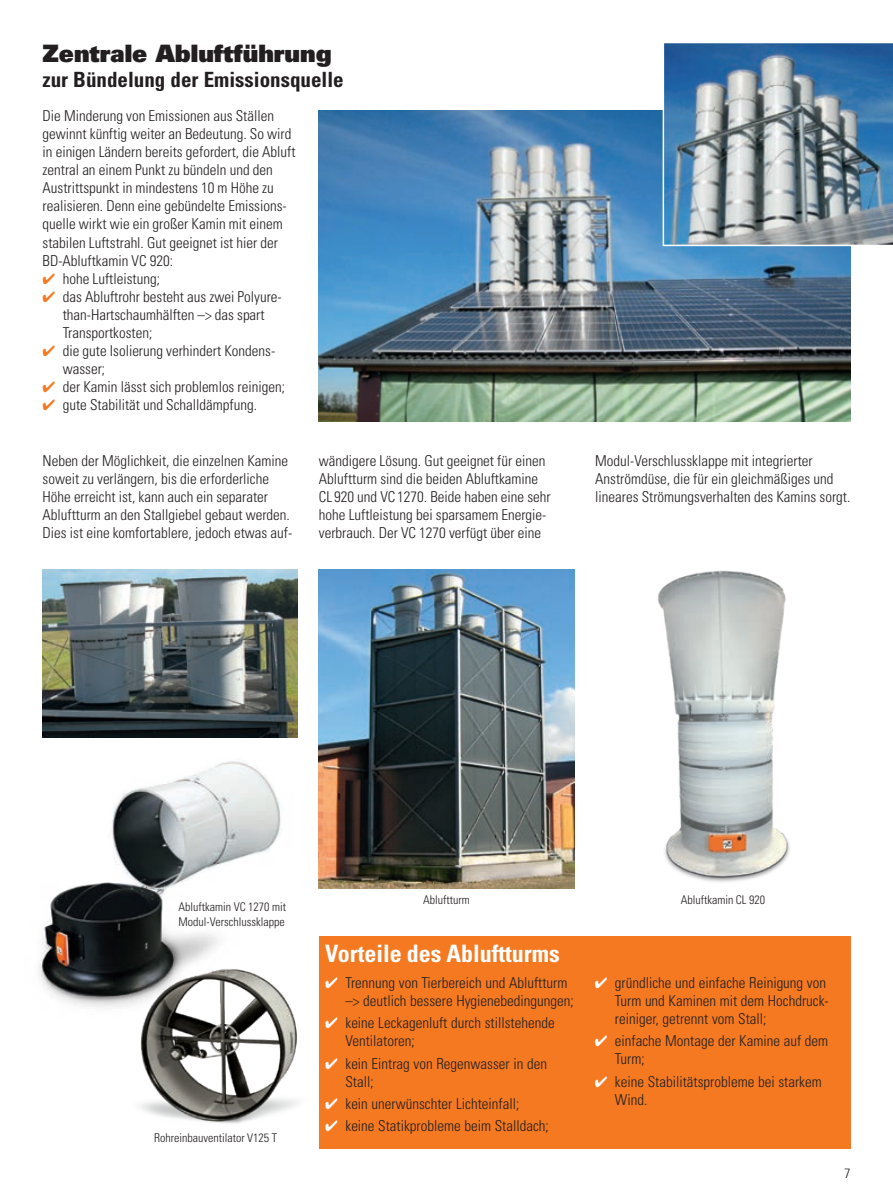
<style>
.page{position:relative;width:893px;height:1191px;background:#fff}
.page>*{position:absolute;margin:0;border:0;box-sizing:border-box;transform-origin:0 0}
.t1{font:700 condensed 24px "Univers LT Std";color:#fff}
.t2{font:24px "Univers LT Std X Black";color:#231f20}
.t3{font:700 condensed 21px "Univers LT Std";color:#231f20}
.t4{font:300 condensed 15px/18px "Univers LT Std";color:#231f20}
.t5{font:300 condensed 13.5px "Univers LT Std";color:#231f20}
.t6{font:300 condensed 12px/14.4px "Univers LT Std";color:#231f20}
.s1{color:#f47921}
.s2{color:#fff}
</style>
<div class="page">
<img style="left:319px;top:570px;width:255px;height:319px">
<img style="left:319px;top:111px;width:531px;height:310px">
<svg style="left:663px;top:43px;width:230px;height:203px"></svg>
<img style="left:43px;top:570px;width:255px;height:167px">
<img style="left:658px;top:570px;width:132px;height:312px">
<img style="left:39px;top:761px;width:243px;height:246px">
<img style="left:122px;top:965px;width:176px;height:159px">
<div style="left:319px;top:935px;width:531px;height:213px;background:#f47921"></div>
<h1 class="t2" style="left:43px;top:38px;width:291px">Zentrale Abluftführung</h1>
<h2 class="t3" style="left:43px;top:67px;width:303px">zur Bündelung der Emissionsquelle</h2>
<p class="t4" style="left:43px;top:107px;width:255px">Die Minderung von Emissionen aus Ställen gewinnt künftig weiter an Bedeutung. So wird in einigen Ländern bereits gefordert, die Abluft zentral an einem Punkt zu bündeln und den Austrittspunkt in mindestens 10 m Höhe zu realisieren. Denn eine gebündelte Emissions&shy;quelle wirkt wie ein großer Kamin mit einem stabilen Luftstrahl. Gut geeignet ist hier der BD-Abluftkamin VC 920:</p>
<p class="t4" style="left:43px;top:269px;width:119px"><span class="s1">✔</span> hohe Luftleistung;</p>
<p class="t4" style="left:63px;top:287px;width:219px;text-indent:-20px"><span class="s1">✔</span> das Abluftrohr besteht aus zwei Polyure&shy;than-Hartschaumhälften –&gt; das spart<br>Transportkosten;</p>
<p class="t4" style="left:63px;top:341px;width:213px;text-indent:-20px"><span class="s1">✔</span> die gute Isolierung verhindert Kondens&shy;wasser;</p>
<p class="t4" style="left:43px;top:377px;width:244px"><span class="s1">✔</span> der Kamin lässt sich problemlos reinigen;</p>
<p class="t4" style="left:43px;top:395px;width:216px"><span class="s1">✔</span> gute Stabilität und Schalldämpfung.</p>
<p class="t4" style="left:43px;top:451px;width:250px">Neben der Möglichkeit, die einzelnen Kamine soweit zu verlängern, bis die erforderliche Höhe erreicht ist, kann auch ein separater Abluftturm an den Stallgiebel gebaut werden.<br>Dies ist eine komfortablere, jedoch etwas auf-</p>
<p class="t4" style="left:319px;top:451px;width:233px">wändigere Lösung. Gut geeignet für einen Abluftturm sind die beiden Abluftkamine CL 920 und VC1270. Beide haben eine sehr hohe Luftleistung bei sparsamem Energie&shy;verbrauch. Der VC 1270 verfügt über eine</p>
<p class="t4" style="left:595px;top:451px;width:257px">Modul-Verschlussklappe mit integrierter<br>Anströmdüse, die für ein gleichmäßiges und lineares Strömungsverhalten des Kamins sorgt.</p>
<p class="t6" style="left:179px;top:900px;width:109px">Abluftkamin VC 1270 mit<br>Modul-Verschlussklappe</p>
<p class="t6" style="left:154px;top:1130px;width:124px">Rohreinbauventilator V125 T</p>
<p class="t6" style="left:423px;top:892px;width:48px">Abluftturm</p>
<h1 class="t1" style="left:325px;top:938px;width:236px">Vorteile des Abluftturms</h1>
<p class="t4" style="left:345px;top:974px;width:230px;text-indent:-20px"><span class="s2">✔</span> Trennung von Tierbereich und Abluftturm –&gt; deutlich bessere Hygienebedingungen;</p>
<p class="t4" style="left:345px;top:1014px;width:211px;text-indent:-20px"><span class="s2">✔</span> keine Leckagenluft durch stillstehende<br>Ventilatoren;</p>
<p class="t4" style="left:345px;top:1054px;width:203px;text-indent:-20px"><span class="s2">✔</span> kein Eintrag von Regenwasser in den<br>Stall;</p>
<p class="t4" style="left:325px;top:1094px;width:196px"><span class="s2">✔</span> kein unerwünschter Lichteinfall;</p>
<p class="t4" style="left:325px;top:1117px;width:225px"><span class="s2">✔</span> keine Statikprobleme beim Stalldach;</p>
<p class="t6" style="left:681px;top:892px;width:86px">Abluftkamin CL 920</p>
<p class="t4" style="left:615px;top:974px;width:214px;text-align:justify;text-indent:-20px"><span class="s2">✔</span> gründliche und einfache Reinigung von Turm und Kaminen mit dem Hochdruck&shy;reiniger, getrennt vom Stall;</p>
<p class="t4" style="left:615px;top:1032px;width:215px;text-indent:-20px"><span class="s2">✔</span> einfache Montage der Kamine auf dem<br>Turm;</p>
<p class="t4" style="left:615px;top:1072px;width:208px;text-indent:-20px"><span class="s2">✔</span> keine Stabilitätsprobleme bei starkem<br>Wind.</p>
<p class="t5" style="left:844px;top:1165px;width:7px">7</p>
</div>
